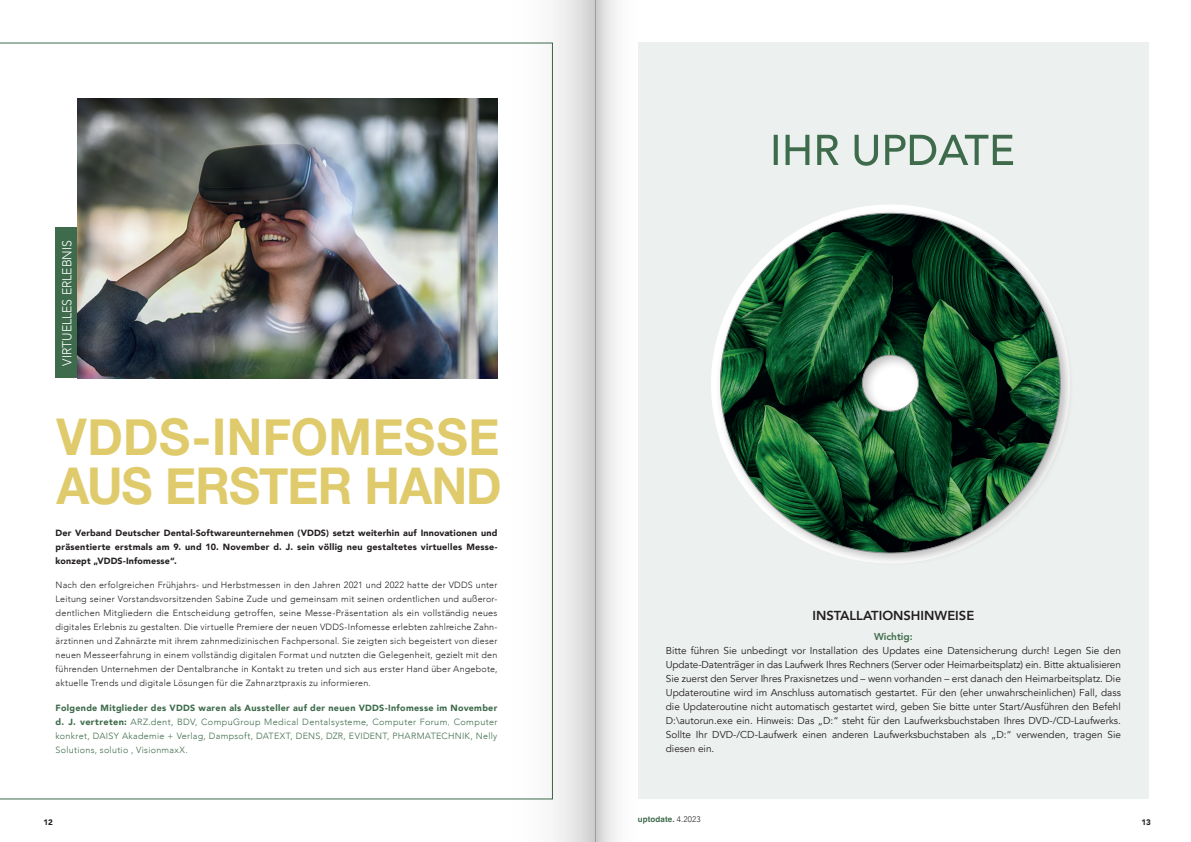
<style>
.page{position:relative;width:1191px;height:842px;background:#fff}
.page>*{position:absolute;margin:0;border:0;box-sizing:border-box;transform-origin:0 0}
.t1{font:700 50.7px/49.1px "Helvetica Neue";letter-spacing:-.005em;color:#e0cb6c;scale:.94 1}
.t2{font:800 13px "Avenir";color:#231f20}
.t3{font:300 13px "Avenir";color:#fff;scale:.94 1}
.t4{font:10px/14px "Avenir";color:#231f20;text-align:justify}
.t5{font:800 10px "Avenir";color:#3e6b4b}
.t6{font:300 9px/14px "Avenir";letter-spacing:.025em;color:#231f20;text-align:justify}
.t7{font:300 9px/14px "Avenir";letter-spacing:.03em;color:#3e6b4b;text-align:justify}
.t8{font:900 9px/14px "Avenir";letter-spacing:.02em;color:#231f20;text-align:justify}
.t9{font:700 8px "Helvetica";letter-spacing:.015em;color:#3e6b4b}
.t10{font:900 8px "Avenir";color:#231f20}
.s1{font-weight:900}
.s2{font-family:"Avenir";font-weight:300;color:#231f20}
</style>
<div class="page">
<div style="left:638px;top:43px;width:510px;height:756px;background:#ecf0ee"></div>
<div style="left:714px;top:207px;width:360px;height:360px;background:#231f20;opacity:.3"></div>
<svg style="left:720px;top:213px;width:340px;height:340px"></svg>
<svg style="left:773px;top:135px;width:240px;height:31px"></svg>
<div style="left:55px;top:228px;width:23px;height:150px;background:#3e6b4b"></div>
<img style="left:78px;top:98px;width:370px;height:280px">
<svg style="left:595px;top:0;width:74px;height:842px;fill:#ecf0ee"></svg>
<svg style="left:448px;top:0;width:147px;height:842px"></svg>
<h2 class="t3" style="left:59px;top:366px;width:135px;rotate:-90deg">VIRTUELLES ERLEBNIS</h2>
<h1 class="t1" style="left:56px;top:413px;width:475px">VDDS-INFOMESSE<br>AUS ERSTER HAND</h1>
<p class="t8" style="left:56px;top:526px;width:443px">Der Verband Deutscher Dental-Softwareunternehmen (VDDS) setzt weiterhin auf Innovationen und präsentierte erstmals am 9. und 10. November d. J. sein völlig neu gestaltetes virtuelles Messe&shy;konzept „VDDS-Infomesse“.</p>
<p class="t6" style="left:56px;top:578px;width:443px">Nach den erfolgreichen Frühjahrs- und Herbstmessen in den Jahren 2021 und 2022 hatte der VDDS unter Leitung seiner Vorstandsvorsitzenden Sabine Zude und gemeinsam mit seinen ordentlichen und außeror&shy;dentlichen Mitgliedern die Entscheidung getroffen, seine Messe-Präsentation als ein vollständig neues digitales Erlebnis zu gestalten. Die virtuelle Premiere der neuen VDDS-Infomesse erlebten zahlreiche Zahn&shy;ärztinnen und Zahnärzte mit ihrem zahnmedizinischen Fachpersonal. Sie zeigten sich begeistert von dieser neuen Messeerfahrung in einem vollständig digitalen Format und nutzten die Gelegenheit, gezielt mit den führenden Unternehmen der Dentalbranche in Kontakt zu treten und sich aus erster Hand über Angebote, aktuelle Trends und digitale Lösungen für die Zahnarztpraxis zu informieren.</p>
<p class="t7" style="left:56px;top:700px;width:443px"><span class="s1">Folgende Mitglieder des VDDS waren als Aussteller auf der neuen VDDS-Infomesse im November d. J. vertreten:</span> ARZ.dent, BDV, CompuGroup Medical Dentalsysteme, Computer Forum, Computer konkret, DAISY Akademie + Verlag, Dampsoft, DATEXT, DENS, DZR, EVIDENT, PHARMATECHNIK, Nelly Solutions, solutio , VisionmaxX.</p>
<p class="t10" style="left:43px;top:815px;width:11px">12</p>
<h2 class="t2" style="left:812px;top:606px;width:163px">INSTALLATIONSHINWEISE</h2>
<p class="t5" style="left:874px;top:629px;width:40px">Wichtig:</p>
<p class="t4" style="left:666px;top:644px;width:456px">Bitte führen Sie unbedingt vor Installation des Updates eine Datensicherung durch! Legen Sie den Update-Datenträger in das Laufwerk Ihres Rechners (Server oder Heimarbeitsplatz) ein. Bitte aktualisieren Sie zuerst den Server Ihres Praxisnetzes und – wenn vorhanden – erst danach den Heimarbeitsplatz. Die Updateroutine wird im Anschluss automatisch gestartet. Für den (eher unwahrscheinlichen) Fall, dass die Updateroutine nicht automatisch gestartet wird, geben Sie bitte unter Start/Ausführen den Befehl D:\autorun.exe ein. Hinweis: Das „D:“ steht für den Laufwerksbuchstaben Ihres DVD-/CD-Laufwerks.<br>Sollte Ihr DVD-/CD-Laufwerk einen anderen Laufwerksbuchstaben als „D:“ verwenden, tragen Sie diesen ein.</p>
<p class="t9" style="left:638px;top:814px;width:64px">uptodate. <span class="s2">4.2023</span></p>
<p class="t10" style="left:1141px;top:815px;width:11px">13</p>
</div>
